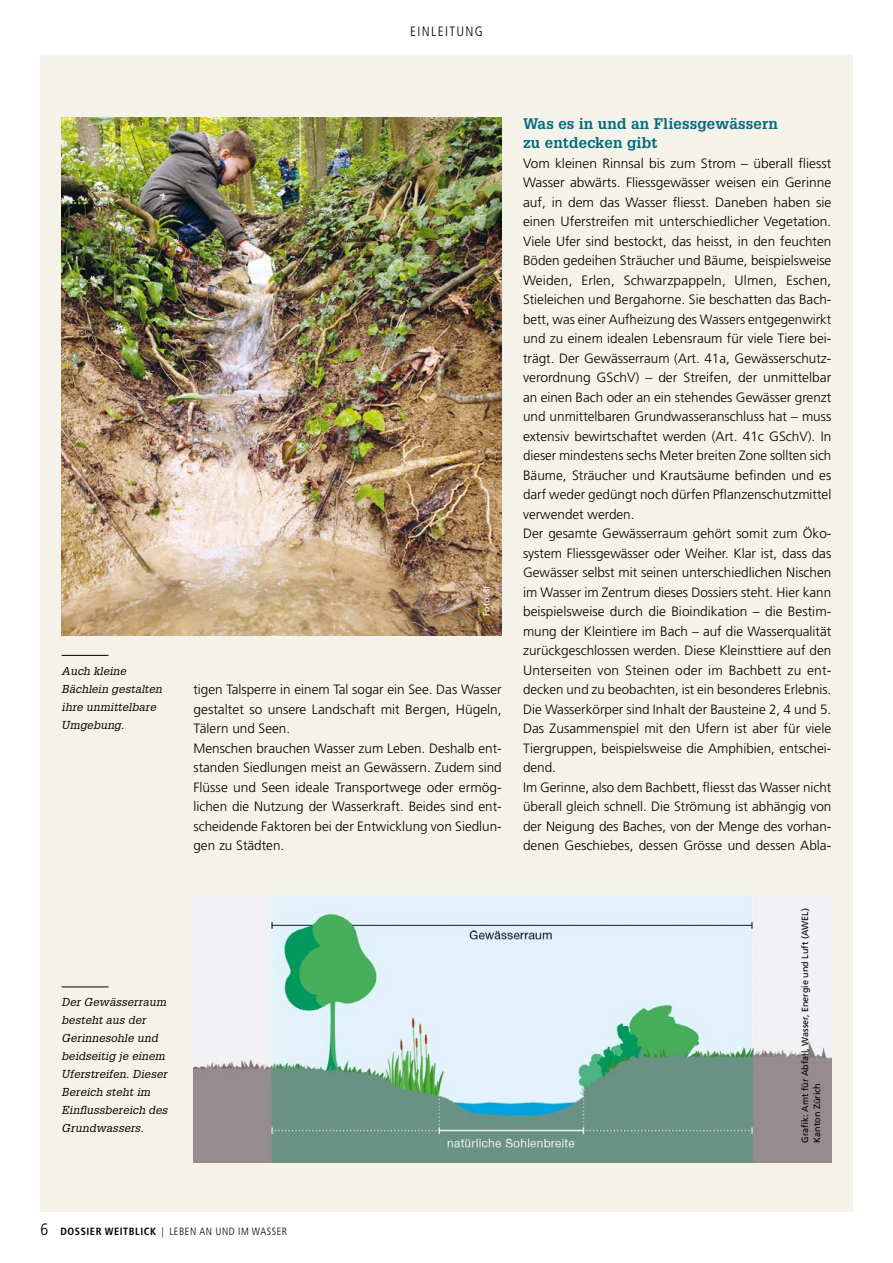
<style>
.page{position:relative;width:893px;height:1263px;background:#fff}
.page>*{position:absolute;margin:0;border:0;box-sizing:border-box;transform-origin:0 0}
._03_Zwischentitel{font:700 15px/19.5px "Glypha LT Std";letter-spacing:.01em;color:#006d7c}
._05_Grundtext{font:300 13.5px/19.5px "Frutiger LT Std";color:#000;text-align:justify}
._00_Rubrik{font:300 condensed 13.5px "Frutiger LT Std";letter-spacing:.1em;color:#000}
._07_Bildlegende{font:italic 11.25px/18px "Glypha LT Std";letter-spacing:.01em;color:#000}
.t1{font:300 condensed 10.5px "Frutiger LT Std";letter-spacing:.05em;color:#000}
._09_Fotohinweis{font:9px/12px "Frutiger LT Std";color:#000}
._09_Fotohinweis-2{font:9px "Frutiger LT Std";color:#fff}
.s1{font-size:16.5px}
.s2{font-weight:700}
</style>
<div class="page">
<div style="left:40px;top:55px;width:813px;height:1157px;background:#f5f2e9"></div>
<img style="left:62px;top:118px;width:440px;height:518px">
<hr style="left:62px;top:987px;width:46px;height:1px;background:#000">
<hr style="left:62px;top:655px;width:46px;height:1px;background:#000">
<img style="left:193px;top:896px;width:638px;height:266px">
<p class="_00_Rubrik" style="left:410px;top:23px;width:74px">EINLEITUNG</p>
<p class="_07_Bildlegende" style="left:62px;top:662px;width:102px">Auch kleine<br>Bächlein gestalten ihre unmittelbare<br>Umgebung.</p>
<p class="_07_Bildlegende" style="left:62px;top:993px;width:107px">Der Gewässerraum besteht aus der<br>Gerinnesohle und beidseitig je einem<br>Uferstreifen. Dieser<br>Bereich steht im<br>Einflussbereich des<br>Grundwassers.</p>
<p class="_09_Fotohinweis-2" style="left:481px;top:616px;width:33px;rotate:-90deg">Foto: sf</p>
<p class="_05_Grundtext" style="left:193px;top:680px;width:310px">tigen Talsperre in einem Tal sogar ein See. Das Wasser gestaltet so unsere Landschaft mit Bergen, Hügeln, Tälern und Seen.</p>
<p class="_05_Grundtext" style="left:193px;top:738px;width:310px">Menschen brauchen Wasser zum Leben. Deshalb ent&shy;standen Siedlungen meist an Gewässern. Zudem sind Flüsse und Seen ideale Transportwege oder ermög&shy;lichen die Nutzung der Wasserkraft. Beides sind ent&shy;scheidende Faktoren bei der Entwicklung von Siedlun&shy;gen zu Städten.</p>
<p class="_03_Zwischentitel" style="left:523px;top:113px;width:256px">Was es in und an Fliessgewässern zu entdecken gibt</p>
<p class="_05_Grundtext" style="left:523px;top:153px;width:310px">Vom kleinen Rinnsal bis zum Strom – überall fliesst Wasser abwärts. Fliessgewässer weisen ein Gerinne auf, in dem das Wasser fliesst. Daneben haben sie einen Uferstreifen mit unterschiedlicher Vegetation.<br>Viele Ufer sind bestockt, das heisst, in den feuchten Böden gedeihen Sträucher und Bäume, beispielsweise Weiden, Erlen, Schwarzpappeln, Ulmen, Eschen, Stieleichen und Bergahorne. Sie beschatten das Bach&shy;bett, was einer Aufheizung des Wassers entgegenwirkt und zu einem idealen Lebensraum für viele Tiere bei&shy;trägt. Der Gewässerraum (Art. 41a, Gewässerschutz&shy;verordnung GSchV) – der Streifen, der unmittelbar an einen Bach oder an ein stehendes Gewässer grenzt und unmittelbaren Grundwasseranschluss hat – muss extensiv bewirtschaftet werden (Art. 41c GSchV). In dieser mindestens sechs Meter breiten Zone sollten sich Bäume, Sträucher und Krautsäume befinden und es darf weder gedüngt noch dürfen Pflanzenschutzmittel verwendet werden.</p>
<p class="_05_Grundtext" style="left:523px;top:524px;width:310px">Der gesamte Gewässerraum gehört somit zum Öko&shy;system Fliessgewässer oder Weiher. Klar ist, dass das Gewässer selbst mit seinen unterschiedlichen Nischen im Wasser im Zentrum dieses Dossiers steht. Hier kann beispielsweise durch die Bioindikation – die Bestim&shy;mung der Kleintiere im Bach – auf die Wasserqualität zurückgeschlossen werden. Diese Kleinsttiere auf den Unterseiten von Steinen oder im Bachbett zu ent&shy;decken und zu beobachten, ist ein besonderes Erlebnis.<br>Die Wasserkörper sind Inhalt der Bausteine 2, 4 und 5.<br>Das Zusammenspiel mit den Ufern ist aber für viele Tiergruppen, beispielsweise die Amphibien, entschei&shy;dend.</p>
<p class="_05_Grundtext" style="left:523px;top:777px;width:310px">Im Gerinne, also dem Bachbett, fliesst das Wasser nicht überall gleich schnell. Die Strömung ist abhängig von der Neigung des Baches, von der Menge des vorhan&shy;denen Geschiebes, dessen Grösse und dessen Abla-</p>
<p class="_09_Fotohinweis" style="left:799px;top:1143px;width:236px;rotate:-90deg">Grafik: Amt für Abfall, Wasser, Energie und Luft (AWEL)<br>Kanton Zürich</p>
<p class="t1" style="left:40px;top:1226px;width:248px"><span class="s1">6</span> <span class="s2">DOSSIER WEITBLICK</span> | LEBEN AN UND IM WASSER</p>
</div>
